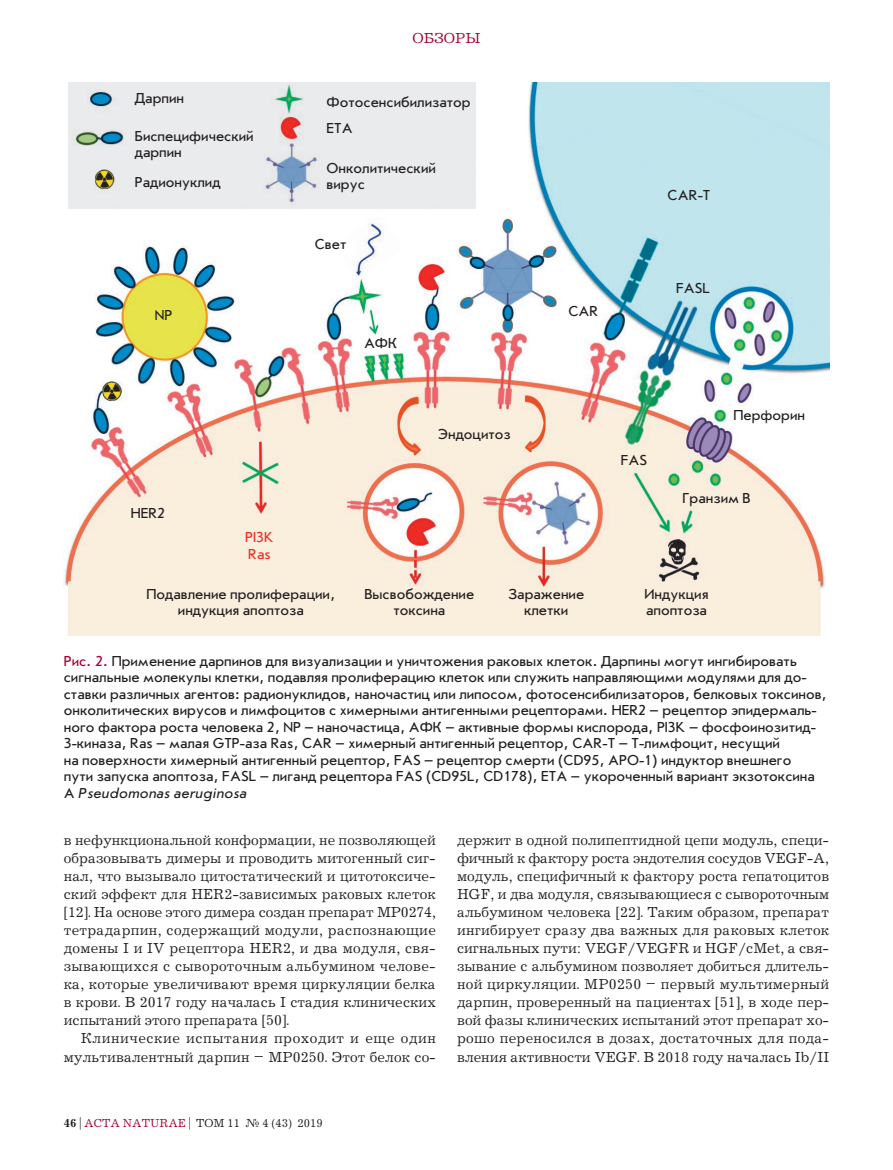
<style>
.page{position:relative;width:893px;height:1170px;background:#fff}
.page>*{position:absolute;margin:0;border:0;box-sizing:border-box;transform-origin:0 0}
.Текст{font:15px/18px "Journal C";letter-spacing:.005em;color:#231f20;text-align:justify}
.Подпись_Фото{font:15px/16.5px "Journal Sans C";color:#231f20}
.Подпись_Фото-2{font:15px "Journal Sans C";color:#ee2f24}
.t1{font:15px "Journal C";color:#a50231}
.t2{font:12px "Journal C";color:#231f20}
.s1{color:#a50231}
.s2{font-style:italic}
.s3{font-weight:700}
</style>
<div class="page">
<img style="left:64px;top:83px;width:765px;height:552px">
<p class="Подпись_Фото" style="left:135px;top:90px;width:51px">Дарпин</p>
<p class="Подпись_Фото" style="left:135px;top:128px;width:120px">Биспецифический дарпин</p>
<p class="Подпись_Фото" style="left:135px;top:174px;width:87px">Радионуклид</p>
<p class="Подпись_Фото" style="left:155px;top:307px;width:19px">NP</p>
<p class="t1" style="left:412px;top:31px;width:70px">ОБЗОРЫ</p>
<p class="Подпись_Фото" style="left:327px;top:94px;width:146px">Фотосенсибилизатор</p>
<p class="Подпись_Фото" style="left:327px;top:120px;width:28px">ETA</p>
<p class="Подпись_Фото" style="left:327px;top:160px;width:111px">Онколитический вирус</p>
<p class="Подпись_Фото" style="left:315px;top:236px;width:33px">Свет</p>
<p class="Подпись_Фото" style="left:364px;top:335px;width:35px">АФК</p>
<p class="Подпись_Фото" style="left:568px;top:303px;width:32px">CAR</p>
<p class="Подпись_Фото" style="left:668px;top:187px;width:44px">CAR-T</p>
<p class="Подпись_Фото" style="left:676px;top:280px;width:35px">FASL</p>
<p class="Подпись_Фото" style="left:131px;top:505px;width:36px">HER2</p>
<p class="Подпись_Фото-2" style="left:245px;top:530px;width:30px">PI3K</p>
<p class="Подпись_Фото-2" style="left:248px;top:546px;width:24px">Ras</p>
<p class="Подпись_Фото" style="left:146px;top:586px;width:190px;text-align:center">Подавление пролиферации, индукция апоптоза</p>
<p class="Подпись_Фото" style="left:438px;top:426px;width:74px">Эндоцитоз</p>
<p class="Подпись_Фото" style="left:364px;top:586px;width:111px;text-align:center">Высвобождение токсина</p>
<p class="Подпись_Фото" style="left:508px;top:586px;width:78px;text-align:center">Заражение клетки</p>
<p class="Подпись_Фото" style="left:621px;top:452px;width:28px">FAS</p>
<p class="Подпись_Фото" style="left:733px;top:407px;width:73px">Перфорин</p>
<p class="Подпись_Фото" style="left:682px;top:490px;width:70px">Гранзим B</p>
<p class="Подпись_Фото" style="left:645px;top:586px;width:65px">Индукция апоптоза</p>
<p class="Подпись_Фото" style="left:64px;top:652px;width:765px"><span class="s1">Рис. 2.</span> Применение дарпинов для визуализации и уничтожения раковых клеток. Дарпины могут ингибировать сигнальные молекулы клетки, подавляя пролиферацию клеток или служить направляющими модулями для до&shy;ставки различных агентов: радионуклидов, наночастиц или липосом, фотосенсибилизаторов, белковых токсинов, онколитических вирусов и лимфоцитов с химерными антигенными рецепторами. HER2 – рецептор эпидермаль&shy;ного фактора роста человека 2, NP – наночастица, АФК – активные формы кислорода, PI3K – фосфоинозитид-3-киназа, Ras – малая GTP-аза Ras, CAR – химерный антигенный рецептор, CAR-T – Т-лимфоцит, несущий<br>на поверхности химерный антигенный рецептор, FAS – рецептор смерти (CD95, APO-1) индуктор внешнего<br>пути запуска апоптоза, FASL – лиганд рецептора FAS (CD95L, CD178), ETA – укороченный вариант экзотоксина А <span class="s2">Pseudomonas aeruginosa</span></p>
<p class="Текст" style="left:64px;top:831px;width:374px">в нефункциональной конформации, не позволяющей образовывать димеры и проводить митогенный сиг&shy;нал, что вызывало цитостатический и цитотоксиче&shy;ский эффект для HER2-зависимых раковых клеток [12]. На основе этого димера создан препарат MP0274, тетрадарпин, содержащий модули, распознающие домены I и IV рецептора HER2, и два модуля, свя&shy;зывающихся с сывороточным альбумином челове&shy;ка, которые увеличивают время циркуляции белка в крови. В 2017 году началась I стадия клинических испытаний этого препарата [50].</p>
<p class="Текст" style="left:64px;top:1029px;width:374px;text-align:right">Клинические испытания проходит и еще один мультивалентный дарпин – MP0250. Этот белок со-</p>
<p class="t2" style="left:64px;top:1116px;width:261px"><span class="s3">46</span> | <span class="s1">ACTA NATURAE</span> | ТОМ 11 № 4 (43) 2019</p>
<p class="Текст" style="left:457px;top:831px;width:374px">держит в одной полипептидной цепи модуль, специ&shy;фичный к фактору роста эндотелия сосудов VEGF-A, модуль, специфичный к фактору роста гепатоцитов HGF, и два модуля, связывающиеся с сывороточным альбумином человека [22]. Таким образом, препарат ингибирует сразу два важных для раковых клеток сигнальных пути: VEGF/VEGFR и HGF/cMet, а свя&shy;зывание с альбумином позволяет добиться длитель&shy;ной циркуляции. MP0250 – первый мультимерный дарпин, проверенный на пациентах [51], в ходе пер&shy;вой фазы клинических испытаний этот препарат хо&shy;рошо переносился в дозах, достаточных для пода&shy;вления активности VEGF. В 2018 году началась Ib/II</p>
</div>
